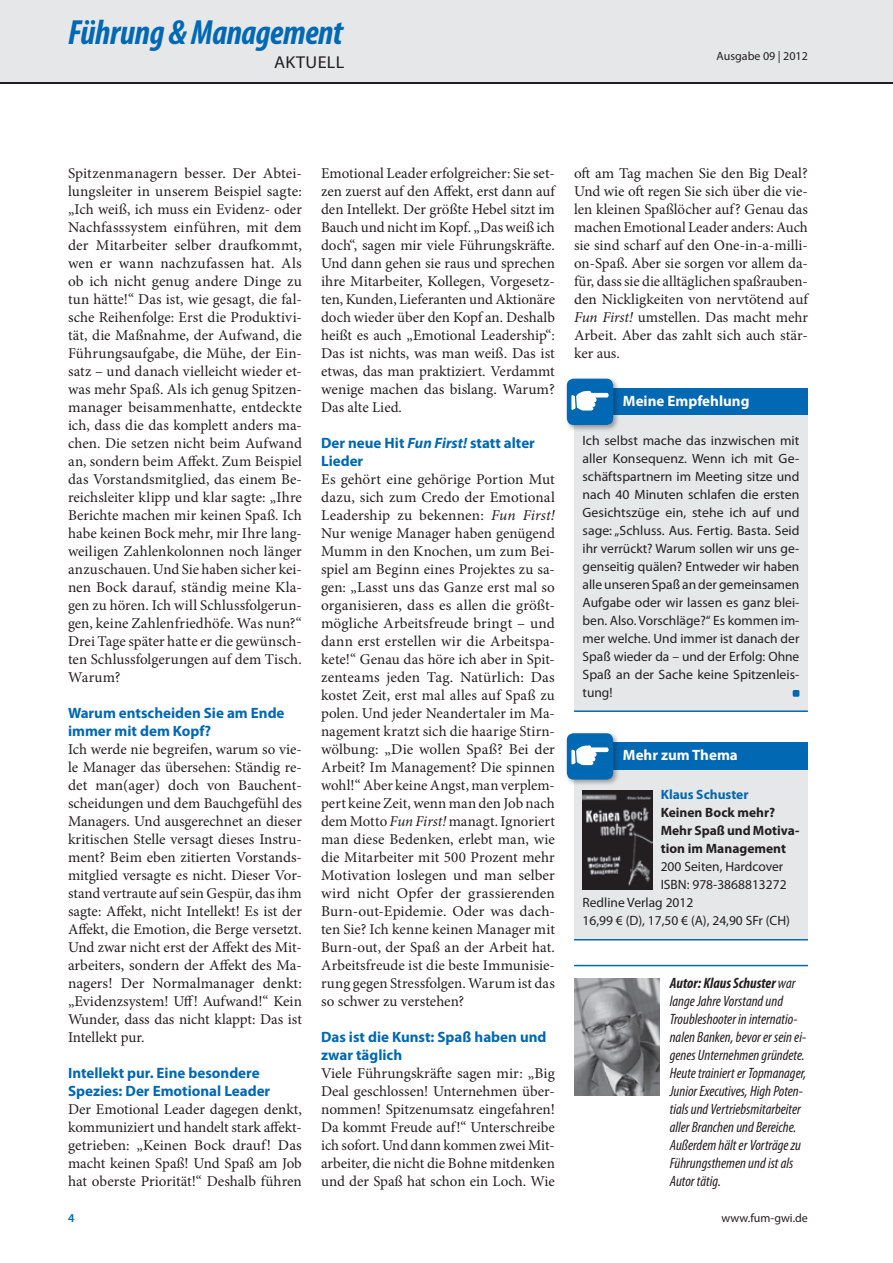
<style>
.page{position:relative;width:893px;height:1263px;background:#fff}
.page>*{position:absolute;margin:0;border:0;box-sizing:border-box;transform-origin:0 0}
.t1{font:italic 700 condensed 35.1px "Myriad Pro";letter-spacing:-.01em;color:#0168b3}
.t2{font:17.25px "Myriad Pro";letter-spacing:.02em;color:#231f20;scale:1.05 1}
.Body{font:15px/18px "Minion Pro";color:#231f20;text-align:justify}
.Autor{font:italic condensed 15px/18px "Myriad Pro";color:#231f20}
.Zwischentitel_farbig{font:700 15px/18px "Myriad Pro";color:#0168b3}
.Titel_Kasten3{font:700 15px "Myriad Pro";color:#fff}
.Body_Kasten{font:13.5px/18px "Myriad Pro";letter-spacing:.005em;color:#231f20;text-align:justify}
.Body_Kasten3{font:13.5px "Myriad Pro";color:#231f20}
.Body_Kasten3-2{font:700 13.5px/18px "Myriad Pro";color:#231f20}
.Body_Kasten3-3{font:700 13.5px "Myriad Pro";color:#0168b3}
.t3{font:12px "Myriad Pro";color:#231f20}
.t4{font:600 12px "Myriad Pro";color:#0168b3}
.s1{font-style:italic}
.s2{font-weight:700}
</style>
<div class="page">
<div style="left:0;top:0;width:893px;height:82px;background:#e6e7e9"></div>
<hr style="left:0;top:82px;width:893px;height:1px;background:#231f20">
<hr style="left:574px;top:965px;width:234px;height:1px;background:#0168b3">
<img style="left:574px;top:978px;width:85px;height:118px">
<div style="left:574px;top:743px;width:234px;height:27px;background:#0168b3"></div>
<div style="left:574px;top:770px;width:234px;height:170px;background:#e6e7e9"></div>
<hr style="left:574px;top:939px;width:234px;height:1px;background:#0168b3">
<img style="left:583px;top:790px;width:69px;height:99px">
<div style="left:564px;top:731px;width:56px;height:55px;background:#231f20;opacity:.4"></div>
<div style="left:567px;top:733px;width:46px;height:47px;background:#0168b3;border-radius:7px"></div>
<svg style="left:571px;top:745px;width:38px;height:20px"></svg>
<div style="left:574px;top:388px;width:234px;height:27px;background:#0168b3"></div>
<div style="left:574px;top:415px;width:234px;height:296px;background:#e6e7e9"></div>
<hr style="left:574px;top:710px;width:234px;height:2px;background:#0168b3">
<div style="left:793px;top:690px;width:6px;height:7px;background:#0168b3;border-radius:2px"></div>
<div style="left:564px;top:376px;width:56px;height:56px;background:#231f20;opacity:.4"></div>
<div style="left:567px;top:379px;width:46px;height:46px;background:#0168b3;border-radius:7px"></div>
<svg style="left:571px;top:391px;width:38px;height:19px"></svg>
<h1 class="t1" style="left:68px;top:10px;width:276px">Führung &amp; Management</h1>
<p class="t2" style="left:274px;top:52px;width:68px">AKTUELL</p>
<p class="t3" style="left:717px;top:49px;width:93px">Ausgabe 09 | 2012</p>
<p class="Body" style="left:68px;top:165px;width:235px">Spitzenmanagern besser. Der Abtei&shy;lungsleiter in unserem Beispiel sagte: „Ich weiß, ich muss ein Evidenz- oder Nachfasssystem einführen, mit dem der Mitarbeiter selber draufkommt, wen er wann nachzufassen hat. Als ob ich nicht genug andere Dinge zu tun hätte!“ Das ist, wie gesagt, die fal&shy;sche Reihenfolge: Erst die Produktivi&shy;tät, die Maßnahme, der Aufwand, die Führungsaufgabe, die Mühe, der Ein&shy;satz – und danach vielleicht wieder et&shy;was mehr Spaß. Als ich genug Spitzen&shy;manager beisammenhatte, entdeckte ich, dass die das komplett anders ma&shy;chen. Die setzen nicht beim Aufwand an, sondern beim Affekt. Zum Beispiel das Vorstandsmitglied, das einem Be&shy;reichsleiter klipp und klar sagte: „Ihre Berichte machen mir keinen Spaß. Ich habe keinen Bock mehr, mir Ihre lang&shy;weiligen Zahlenkolonnen noch länger anzuschauen. Und Sie haben sicher kei&shy;nen Bock darauf, ständig meine Kla&shy;gen zu hören. Ich will Schlussfolgerun&shy;gen, keine Zahlenfriedhöfe. Was nun?“ Drei Tage später hatte er die gewünsch&shy;ten Schlussfolgerungen auf dem Tisch.<br>Warum?</p>
<p class="Zwischentitel_farbig" style="left:68px;top:704px;width:218px">Warum entscheiden Sie am Ende immer mit dem Kopf?</p>
<p class="Body" style="left:68px;top:741px;width:235px">Ich werde nie begreifen, warum so vie&shy;le Manager das übersehen: Ständig re&shy;det man(ager) doch von Bauchent&shy;scheidungen und dem Bauchgefühl des Managers. Und ausgerechnet an dieser kritischen Stelle versagt dieses Instru&shy;ment? Beim eben zitierten Vorstands&shy;mitglied versagte es nicht. Dieser Vor&shy;stand vertraute auf sein Gespür, das ihm sagte: Affekt, nicht Intellekt! Es ist der Affekt, die Emotion, die Berge versetzt.<br>Und zwar nicht erst der Affekt des Mit&shy;arbeiters, sondern der Affekt des Ma&shy;nagers! Der Normalmanager denkt: „Evidenzsystem! Uff! Aufwand!“ Kein Wunder, dass das nicht klappt: Das ist Intellekt pur.</p>
<p class="Zwischentitel_farbig" style="left:68px;top:1064px;width:204px">Intellekt pur. Eine besondere<br>Spezies: Der Emotional Leader</p>
<p class="Body" style="left:68px;top:1101px;width:235px">Der Emotional Leader dagegen denkt, kommuniziert und handelt stark affekt&shy;getrieben: „Keinen Bock drauf! Das macht keinen Spaß! Und Spaß am Job hat oberste Priorität!“ Deshalb führen</p>
<p class="Body" style="left:321px;top:165px;width:235px">Emotional Leader erfolgreicher: Sie set&shy;zen zuerst auf den Affekt, erst dann auf den Intellekt. Der größte Hebel sitzt im Bauch und nicht im Kopf. „Das weiß ich doch“, sagen mir viele Führungskräfte.<br>Und dann gehen sie raus und sprechen ihre Mitarbeiter, Kollegen, Vorgesetz&shy;ten, Kunden, Lieferanten und Aktionäre doch wieder über den Kopf an. Deshalb heißt es auch „Emotional Leadership“:<br>Das ist nichts, was man weiß. Das ist etwas, das man praktiziert. Verdammt wenige machen das bislang. Warum?<br>Das alte Lied.</p>
<p class="Zwischentitel_farbig" style="left:321px;top:434px;width:215px">Der neue Hit <span class="s1">Fun First!</span> statt alter<br>Lieder</p>
<p class="Body" style="left:321px;top:471px;width:235px">Es gehört eine gehörige Portion Mut dazu, sich zum Credo der Emotional Leadership zu bekennen: <span class="s1">Fun First!<br></span>Nur wenige Manager haben genügend Mumm in den Knochen, um zum Bei&shy;spiel am Beginn eines Projektes zu sa&shy;gen: „Lasst uns das Ganze erst mal so organisieren, dass es allen die größt&shy;mögliche Arbeitsfreude bringt – und dann erst erstellen wir die Arbeitspa&shy;kete!“ Genau das höre ich aber in Spit&shy;zenteams jeden Tag. Natürlich: Das kostet Zeit, erst mal alles auf Spaß zu polen. Und jeder Neandertaler im Ma&shy;nagement kratzt sich die haarige Stirn&shy;wölbung: „Die wollen Spaß? Bei der Arbeit? Im Management? Die spinnen wohl!“ Aber keine Angst, man verplem&shy;pert keine Zeit, wenn man den Job nach dem Motto <span class="s1">Fun First!</span> managt. Ignoriert man diese Bedenken, erlebt man, wie die Mitarbeiter mit 500 Prozent mehr Motivation loslegen und man selber wird nicht Opfer der grassierenden Burn-out-Epidemie. Oder was dach&shy;ten Sie? Ich kenne keinen Manager mit Burn-out, der Spaß an der Arbeit hat.<br>Arbeitsfreude ist die beste Immunisie&shy;rung gegen Stressfolgen. Warum ist das so schwer zu verstehen?</p>
<p class="Zwischentitel_farbig" style="left:321px;top:1028px;width:227px">Das ist die Kunst: Spaß haben und zwar täglich</p>
<p class="Body" style="left:321px;top:1065px;width:235px">Viele Führungskräfte sagen mir: „Big Deal geschlossen! Unternehmen über&shy;nommen! Spitzenumsatz eingefahren!<br>Da kommt Freude auf!“ Unterschreibe ich sofort. Und dann kommen zwei Mit&shy;arbeiter, die nicht die Bohne mitdenken und der Spaß hat schon ein Loch. Wie</p>
<p class="Body" style="left:574px;top:165px;width:235px">oft am Tag machen Sie den Big Deal?<br>Und wie oft regen Sie sich über die vie&shy;len kleinen Spaßlöcher auf? Genau das machen Emotional Leader anders: Auch sie sind scharf auf den One-in-a-milli&shy;on-Spaß. Aber sie sorgen vor allem da&shy;für, dass sie die alltäglichen spaßrauben&shy;den Nickligkeiten von nervtötend auf <span class="s1">Fun First!</span> umstellen. Das macht mehr Arbeit. Aber das zahlt sich auch stär&shy;ker aus.</p>
<p class="Titel_Kasten3" style="left:623px;top:391px;width:128px">Meine Empfehlung</p>
<p class="Body_Kasten" style="left:583px;top:431px;width:219px">Ich selbst mache das inzwischen mit aller Konsequenz. Wenn ich mit Ge&shy;schäftspartnern im Meeting sitze und nach 40 Minuten schlafen die ersten Gesichtszüge ein, stehe ich auf und sage: „Schluss. Aus. Fertig. Basta. Seid ihr verrückt? Warum sollen wir uns ge&shy;genseitig quälen? Entweder wir haben alle unseren Spaß an der gemeinsamen Aufgabe oder wir lassen es ganz blei&shy;ben. Also. Vorschläge?“ Es kommen im&shy;mer welche. Und immer ist danach der Spaß wieder da – und der Erfolg: Ohne Spaß an der Sache keine Spitzenleis&shy;tung!</p>
<p class="Titel_Kasten3" style="left:623px;top:745px;width:116px">Mehr zum Thema</p>
<p class="Body_Kasten3-3" style="left:661px;top:786px;width:89px">Klaus Schuster</p>
<p class="Body_Kasten3-2" style="left:661px;top:803px;width:116px">Keinen Bock mehr?</p>
<p class="Body_Kasten3-2" style="left:661px;top:821px;width:140px">Mehr Spaß und Motiva&shy;tion im Management</p>
<p class="Body_Kasten3" style="left:661px;top:858px;width:124px">200 Seiten, Hardcover</p>
<p class="Body_Kasten3" style="left:661px;top:876px;width:127px">ISBN: 978-3868813272</p>
<p class="Body_Kasten3" style="left:583px;top:894px;width:112px">Redline Verlag 2012</p>
<p class="Body_Kasten3" style="left:583px;top:912px;width:209px">16,99 € (D), 17,50 € (A), 24,90 SFr (CH)</p>
<p class="Autor" style="left:670px;top:974px;width:138px"><span class="s2">Autor: Klaus Schuster</span> war lange Jahre Vorstand und<br>Troubleshooter in internatio&shy;nalen Banken, bevor er sein ei&shy;genes Unternehmen gründete.<br>Heute trainiert er Topmanager,<br>Junior Executives, High Poten&shy;tials und Vertriebsmitarbeiter aller Branchen und Bereiche.<br>Außerdem hält er Vorträge zu<br>Führungsthemen und ist als<br>Autor tätig.</p>
<p class="t4" style="left:68px;top:1211px;width:8px">4</p>
<p class="t3" style="left:721px;top:1211px;width:88px">www.fum-gwi.de</p>
</div>
